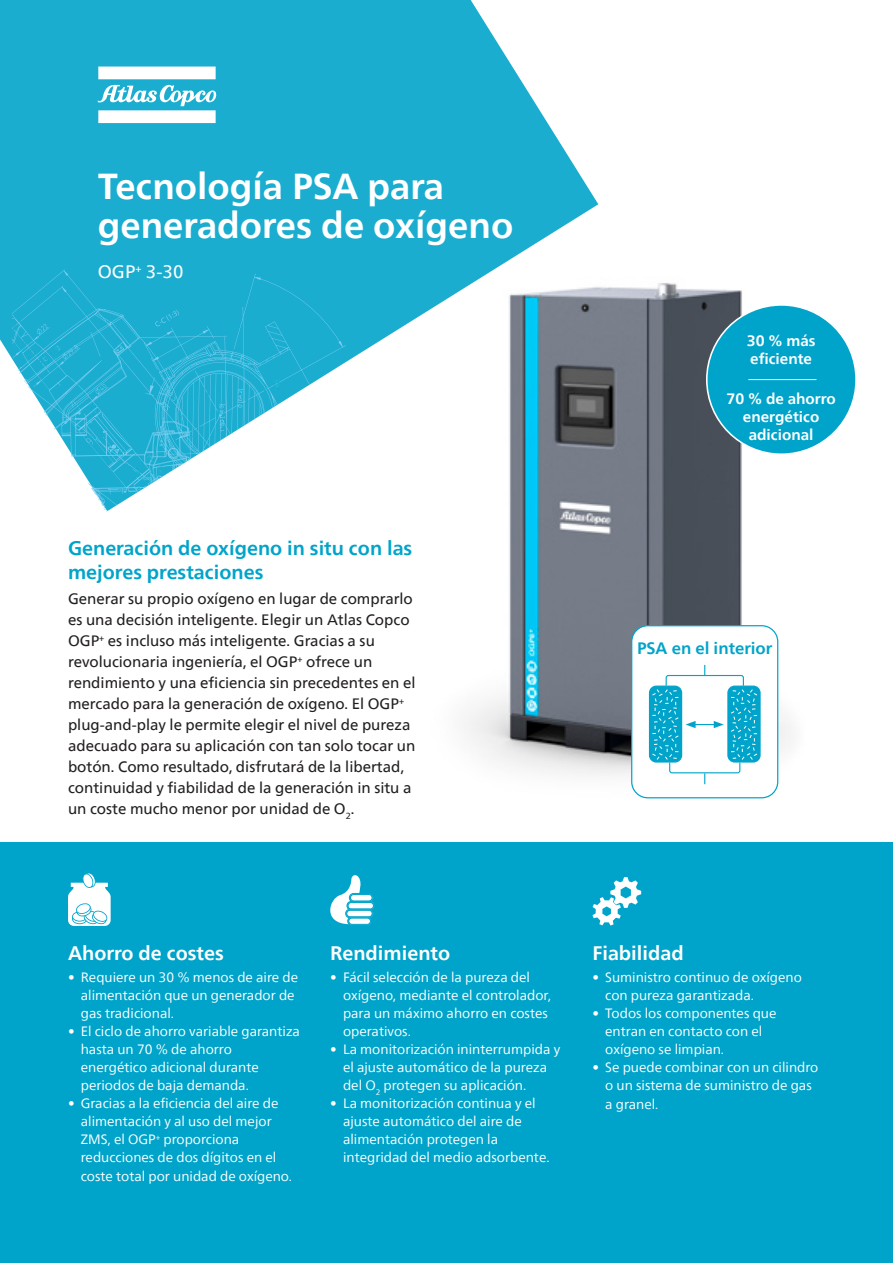
<style>
.page{position:relative;width:893px;height:1263px;background:#fff}
.page>*{position:absolute;margin:0;border:0;box-sizing:border-box;transform-origin:0 0}
.t1{font:700 36px/39px "Neue Frutiger World";color:#fff}
.t2{font:700 19.5px/23.4px "Neue Frutiger World";color:#00a4ca}
.t3{font:700 19.5px "Neue Frutiger World";color:#fff}
.t4{font:18px "Neue Frutiger World";color:#fff}
.t5{font:700 16.5px "Neue Frutiger World";color:#00a4ca}
.t6{font:15px/21px "Neue Frutiger World";color:#231f20}
.t7{font:700 15px/18px "Neue Frutiger World";color:#fff}
.t8{font:13.5px/18px "Neue Frutiger World";color:#fff}
</style>
<div class="page">
<img style="left:464px;top:283px;width:327px;height:516px">
<svg style="left:0;top:0;width:598px;height:511px;fill:#1aadcf"></svg>
<svg style="left:12px;top:269px;width:334px;height:165px;background:#24b0d1"></svg>
<svg style="left:12px;top:310px;width:325px;height:202px"></svg>
<img style="left:190px;top:366px;width:3px;height:71px">
<img style="left:37px;top:336px;width:28px;height:34px">
<img style="left:254px;top:380px;width:26px;height:26px">
<img style="left:83px;top:392px;width:20px;height:23px">
<img style="left:132px;top:444px;width:31px;height:23px">
<svg style="left:98px;top:67px;width:118px;height:12px"></svg>
<svg style="left:98px;top:85px;width:118px;height:38px"></svg>
<div style="left:0;top:842px;width:893px;height:421px;background:#00a4ca"></div>
<svg style="left:592px;top:877px;width:49px;height:48px"></svg>
<svg style="left:68px;top:873px;width:43px;height:53px"></svg>
<svg style="left:330px;top:875px;width:45px;height:51px"></svg>
<div style="left:707px;top:305px;width:149px;height:149px;background:#00a4ca;border-radius:50%"></div>
<hr style="left:748px;top:379px;width:68px;height:1px;background:#fff">
<div style="left:632px;top:626px;width:146px;height:172px;background:#fff;border-radius:16px"></div>
<div style="left:631px;top:625px;width:147px;height:173px;border:1px solid #00a4ca;border-radius:16px"></div>
<div style="left:649px;top:686px;width:33px;height:76px;background:#00a4ca;border-radius:7px"></div>
<div style="left:649px;top:685px;width:33px;height:77px;border:1px solid #00a4ca;border-radius:7px"></div>
<div style="left:728px;top:686px;width:32px;height:76px;background:#00a4ca;border-radius:7px"></div>
<div style="left:727px;top:685px;width:34px;height:77px;border:1px solid #00a4ca;border-radius:7px"></div>
<svg style="left:652px;top:665px;width:106px;height:119px"></svg>
<h1 class="t1" style="left:98px;top:166px;width:417px">Tecnología PSA para generadores de oxígeno</h1>
<h3 class="t4" style="left:98px;top:258px;width:87px">OGP<sup>+</sup> 3-30</h3>
<h2 class="t2" style="left:68px;top:536px;width:346px">Generación de oxígeno in situ con las mejores prestaciones</h2>
<p class="t6" style="left:68px;top:588px;width:349px">Generar su propio oxígeno en lugar de comprarlo es una decisión inteligente. Elegir un Atlas Copco OGP<sup>+</sup> es incluso más inteligente. Gracias a su revolucionaria ingeniería, el OGP<sup>+</sup> ofrece un rendimiento y una eficiencia sin precedentes en el mercado para la generación de oxígeno. El OGP<sup>+ </sup>plug-and-play le permite elegir el nivel de pureza adecuado para su aplicación con tan solo tocar un botón. Como resultado, disfrutará de la libertad, continuidad y fiabilidad de la generación in situ a un coste mucho menor por unidad de O<sub>2</sub>.</p>
<p class="t7" style="left:747px;top:332px;width:70px">30 % más eficiente</p>
<p class="t7" style="left:727px;top:389px;width:111px;text-align:center">70 % de ahorro energético adicional</p>
<p class="t5" style="left:637px;top:634px;width:137px">PSA en el interior</p>
<h2 class="t3" style="left:68px;top:936px;width:157px">Ahorro de costes</h2>
<p class="t8" style="left:81px;top:969px;width:219px;text-indent:-13px">• Requiere un 30 % menos de aire de alimentación que un generador de gas tradicional.</p>
<p class="t8" style="left:81px;top:1023px;width:221px;text-indent:-13px">• El ciclo de ahorro variable garantiza hasta un 70 % de ahorro energético adicional durante periodos de baja demanda.</p>
<p class="t8" style="left:81px;top:1095px;width:213px;text-indent:-13px">• Gracias a la eficiencia del aire de alimentación y al uso del mejor<br>ZMS, el OGP<sup>+</sup> proporciona reducciones de dos dígitos en el coste total por unidad de oxígeno.</p>
<h2 class="t3" style="left:330px;top:936px;width:121px">Rendimiento</h2>
<p class="t8" style="left:343px;top:969px;width:210px;text-indent:-13px">• Fácil selección de la pureza del oxígeno, mediante el controlador, para un máximo ahorro en costes operativos.</p>
<p class="t8" style="left:343px;top:1041px;width:219px;text-indent:-13px">• La monitorización ininterrumpida y el ajuste automático de la pureza del O<sub>2</sub> protegen su aplicación.</p>
<p class="t8" style="left:343px;top:1095px;width:208px;text-indent:-13px">• La monitorización continua y el ajuste automático del aire de alimentación protegen la integridad del medio adsorbente.</p>
<h2 class="t3" style="left:592px;top:936px;width:93px">Fiabilidad</h2>
<p class="t8" style="left:605px;top:969px;width:198px;text-indent:-13px">• Suministro continuo de oxígeno con pureza garantizada.</p>
<p class="t8" style="left:605px;top:1005px;width:173px;text-indent:-13px">• Todos los componentes que entran en contacto con el oxígeno se limpian.</p>
<p class="t8" style="left:605px;top:1058px;width:215px;text-indent:-13px">• Se puede combinar con un cilindro o un sistema de suministro de gas a granel.</p>
</div>
